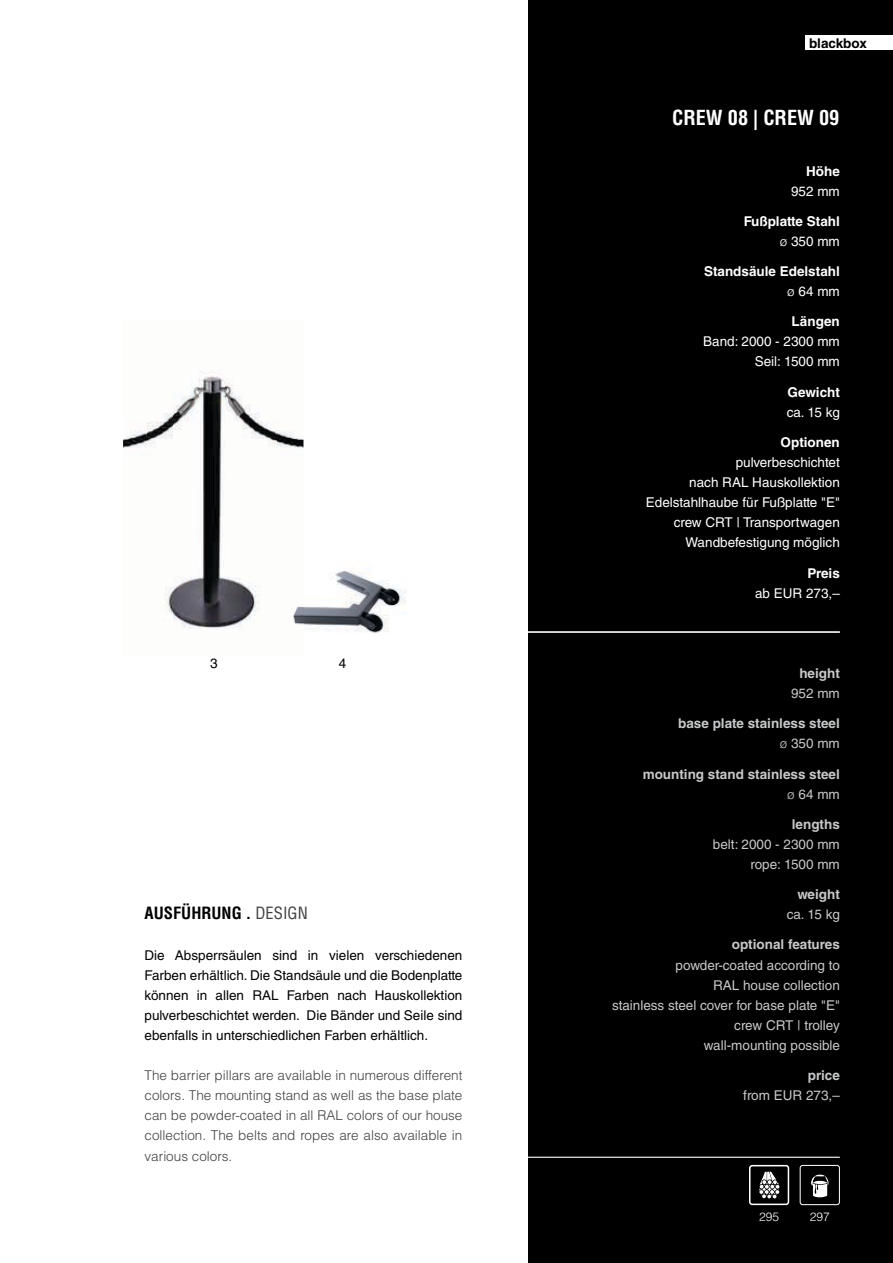
<style>
.page{position:relative;width:893px;height:1263px;background:#fff}
.page>*{position:absolute;margin:0;border:0;box-sizing:border-box;transform-origin:0 0}
.t1{font:700 condensed 20.25px "Helvetica LT Std";color:#fff}
.t2{font:700 condensed 16.5px "Helvetica LT Std";color:#000}
.t3{font:13.5px/20.1px "Helvetica LT Std";color:#000;text-align:justify}
.t4{font:300 13.5px/20.1px "Helvetica LT Std";color:#414042;text-align:justify}
.t5{font:13.5px/20.1px "Helvetica LT Std";color:#c7c8ca;text-align:right}
.t6{font:13.5px/20.1px "Helvetica LT Std";color:#fff;text-align:right}
.t7{font:700 13.5px/20.1px "Helvetica LT Std";color:#c7c8ca;text-align:right}
.t8{font:700 13.5px/20.1px "Helvetica LT Std";color:#fff;text-align:right}
.t9{font:700 13.5px "Helvetica LT Std";color:#000}
.t10{font:300 12px "Helvetica LT Std";color:#fff}
.s1{font-weight:400;color:#414042}
.s2{font-family:"Univers LT Std";font-weight:300}
.s3{font-weight:400}
</style>
<div class="page">
<div style="left:529px;top:0;width:364px;height:1263px;background:#000"></div>
<div style="left:806px;top:35px;width:87px;height:15px;background:#fff"></div>
<hr style="left:528px;top:1157px;width:312px;height:1px;background:#fff">
<hr style="left:528px;top:631px;width:312px;height:2px;background:#fff">
<svg style="left:800px;top:1165px;width:40px;height:40px"></svg>
<div style="left:749px;top:1165px;width:40px;height:40px;border:2px solid #fff;border-radius:3px"></div>
<svg style="left:759px;top:1171px;width:20px;height:27px"></svg>
<img style="left:123px;top:371px;width:180px;height:258px">
<img style="left:283px;top:546px;width:124px;height:87px">
<p class="t3" style="left:210px;top:653px;width:9px">3</p>
<p class="t3" style="left:339px;top:653px;width:9px">4</p>
<p class="t2" style="left:145px;top:903px;width:165px">AUSFÜHRUNG . <span class="s1">DESIGN</span></p>
<p class="t3" style="left:145px;top:945px;width:319px">Die Absperrsäulen sind in vielen verschiedenen Farben erhältlich. Die Standsäule und die Bodenplatte können in allen RAL Farben nach Hauskollektion pulverbeschichtet werden. Die Bänder und Seile sind ebenfalls in unterschiedlichen Farben erhältlich.</p>
<p class="t4" style="left:145px;top:1065px;width:319px">The barrier pillars are available in numerous different colors. The mounting stand as well as the base plate can be powder-coated in all RAL colors of our house collection. The belts and ropes are also available in various colors.</p>
<p class="t9" style="left:809px;top:35px;width:59px">blackbox</p>
<h1 class="t1" style="left:672px;top:105px;width:169px">CREW 08 | CREW 09</h1>
<p class="t8" style="left:806px;top:160px;width:35px">Höhe</p>
<p class="t6" style="left:791px;top:181px;width:50px">952 mm</p>
<p class="t8" style="left:744px;top:211px;width:98px">Fußplatte Stahl <span class="s2">ø</span> <span class="s3">350 mm</span></p>
<p class="t8" style="left:704px;top:261px;width:137px">Standsäule Edelstahl <span class="s2">ø</span> <span class="s3">64 mm</span></p>
<p class="t8" style="left:791px;top:311px;width:50px">Längen</p>
<p class="t6" style="left:703px;top:332px;width:138px">Band: 2000 - 2300 mm<br>Seil: 1500 mm</p>
<p class="t8" style="left:788px;top:382px;width:54px">Gewicht</p>
<p class="t6" style="left:787px;top:402px;width:55px">ca. 15 kg</p>
<p class="t8" style="left:781px;top:432px;width:61px">Optionen</p>
<p class="t6" style="left:646px;top:452px;width:195px">pulverbeschichtet<br>nach RAL Hauskollektion<br>Edelstahlhaube für Fußplatte "E" crew CRT | Transportwagen<br>Wandbefestigung möglich</p>
<p class="t8" style="left:807px;top:562px;width:34px">Preis</p>
<p class="t6" style="left:755px;top:583px;width:86px">ab EUR 273,–</p>
<p class="t7" style="left:799px;top:663px;width:42px">height</p>
<p class="t5" style="left:791px;top:683px;width:50px">952 mm</p>
<p class="t7" style="left:678px;top:713px;width:163px">base plate stainless steel <span class="s2">ø</span> <span class="s3">350 mm</span></p>
<p class="t7" style="left:643px;top:763px;width:199px">mounting stand stainless steel <span class="s2">ø</span> <span class="s3">64 mm</span></p>
<p class="t7" style="left:792px;top:814px;width:50px">lengths</p>
<p class="t5" style="left:713px;top:834px;width:128px">belt: 2000 - 2300 mm rope: 1500 mm</p>
<p class="t7" style="left:797px;top:884px;width:44px">weight</p>
<p class="t5" style="left:787px;top:904px;width:55px">ca. 15 kg</p>
<p class="t7" style="left:732px;top:934px;width:110px">optional features</p>
<p class="t5" style="left:612px;top:955px;width:229px">powder-coated according to<br>RAL house collection<br>stainless steel cover for base plate "E" crew CRT | trolley<br>wall-mounting possible</p>
<p class="t7" style="left:808px;top:1065px;width:34px">price</p>
<p class="t5" style="left:743px;top:1085px;width:98px">from EUR 273,–</p>
<p class="t10" style="left:759px;top:1209px;width:22px">295</p>
<p class="t10" style="left:810px;top:1209px;width:22px">297</p>
</div>
